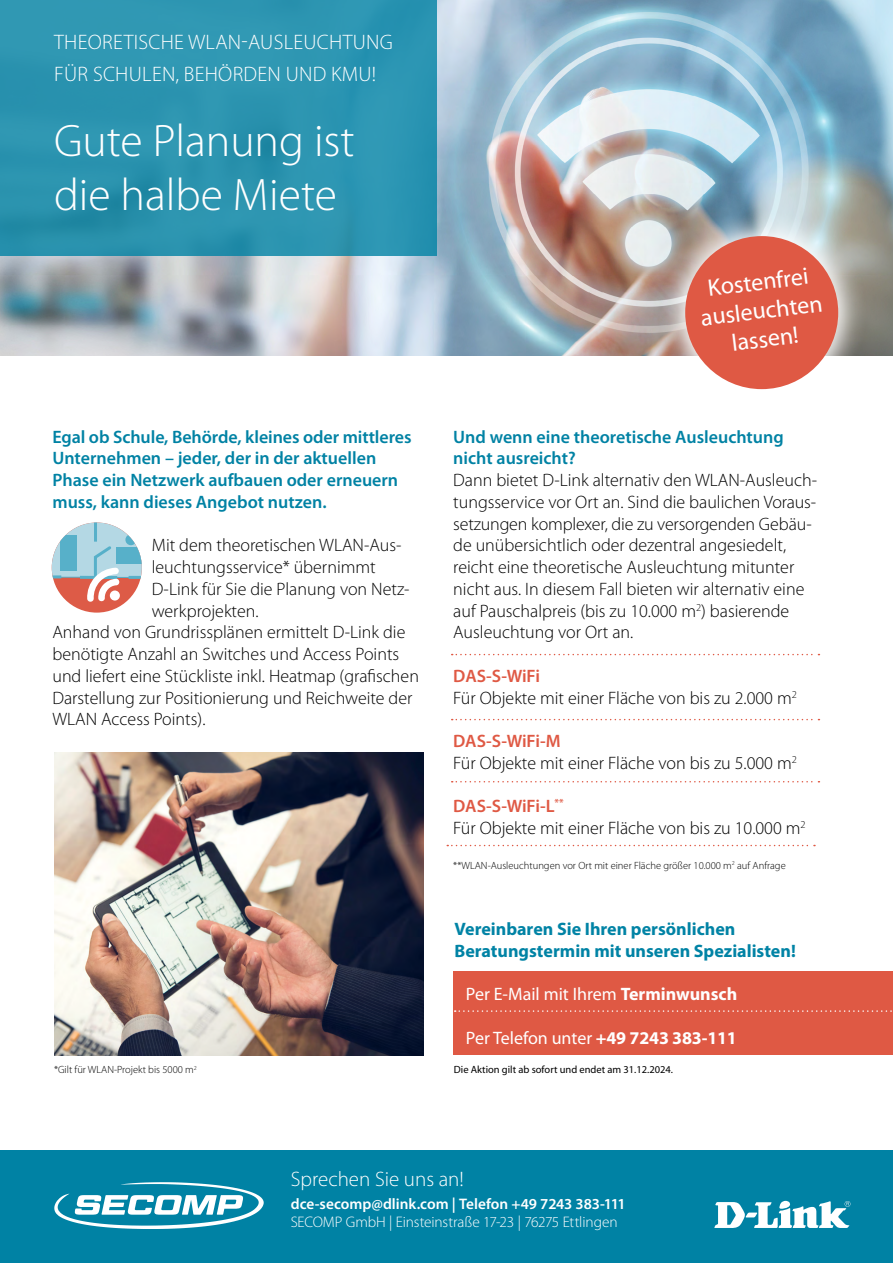
<style>
.page{position:relative;width:893px;height:1263px;background:#fff}
.page>*{position:absolute;margin:0;border:0;box-sizing:border-box;transform-origin:0 0}
.t1{font:300 45.75px/54.2px "Myriad Pro";color:#fff}
.t2{font:24px/28.7px "Myriad Pro";color:#fff;text-align:center}
.t3{font:300 21px/31.5px "Myriad Pro";letter-spacing:.015em;color:#fff}
.t4{font:300 18px/21.8px "Myriad Pro";color:#000}
.t5{font:600 18px/21.8px "Myriad Pro";color:#0082a4}
.t6{font:700 18px/21.8px "Myriad Pro";color:#0083a5}
.t7{font:18px "Myriad Pro";color:#fff}
.t8{font:300 15.3px "Myriad Pro";letter-spacing:-.005em;color:#fff}
.t9{font:600 15.3px "Myriad Pro";color:#fff}
.t10{font:300 10.5px "Myriad Pro";color:#000}
.t11{font:10.5px "Myriad";color:#000}
.s1{font-weight:600;color:#df5944}
.s2{font-weight:700}
</style>
<div class="page">
<img style="left:0;top:0;width:496px;height:356px">
<img style="left:496px;top:0;width:397px;height:356px">
<div style="left:0;top:1150px;width:893px;height:113px;background:#0082a4"></div>
<svg style="left:714px;top:1201px;width:136px;height:27px"></svg>
<div style="left:454px;top:971px;width:439px;height:84px;background:#df5944"></div>
<svg style="left:455px;top:1010px;width:437px;height:2px"></svg>
<div style="left:0;top:0;width:437px;height:255px;background:#2c95b1"></div>
<img style="left:125px;top:1182px;width:53px;height:2px">
<svg style="left:656px;top:207px;width:212px;height:183px"></svg>
<div style="left:685px;top:236px;width:153px;height:153px;background:#df5944;border-radius:50%"></div>
<svg style="left:452px;top:654px;width:367px;height:1px"></svg>
<svg style="left:452px;top:719px;width:367px;height:1px"></svg>
<svg style="left:447px;top:845px;width:368px;height:1px"></svg>
<svg style="left:452px;top:781px;width:367px;height:1px"></svg>
<img style="left:54px;top:753px;width:370px;height:302px">
<div style="left:52px;top:522px;width:90px;height:91px;background:#dd5b47;border-radius:50%"></div>
<svg style="left:58px;top:522px;width:77px;height:22px"></svg>
<hr style="left:94px;top:522px;width:3px;height:20px;background:#57b0c9">
<svg style="left:125px;top:534px;width:11px;height:11px"></svg>
<div style="left:60px;top:535px;width:17px;height:35px;background:#57b0c9"></div>
<svg style="left:52px;top:544px;width:90px;height:58px"></svg>
<p class="t3" style="left:54px;top:27px;width:340px">THEORETISCHE WLAN-AUSLEUCHTUNG<br>FÜR SCHULEN, BEHÖRDEN UND KMU!</p>
<h1 class="t1" style="left:54px;top:114px;width:302px">Gute Planung ist die halbe Miete</h1>
<p class="t5" style="left:52px;top:425px;width:361px">Egal ob Schule, Behörde, kleines oder mittleres Unternehmen – jeder, der in der aktuellen Phase ein Netzwerk aufbauen oder erneuern muss, kann dieses Angebot nutzen.</p>
<p class="t4" style="left:152px;top:535px;width:251px">Mit dem theoretischen WLAN-Aus-</p>
<p class="t4" style="left:152px;top:556px;width:226px">leuchtungsservice* übernimmt</p>
<p class="t4" style="left:152px;top:578px;width:259px">D-Link für Sie die Planung von Netz-</p>
<p class="t4" style="left:152px;top:600px;width:108px">werkprojekten.</p>
<p class="t4" style="left:52px;top:622px;width:354px">Anhand von Grundrissplänen ermittelt D-Link die</p>
<p class="t4" style="left:52px;top:643px;width:348px">benötigte Anzahl an Switches und Access Points</p>
<p class="t4" style="left:52px;top:665px;width:368px">und liefert eine Stückliste inkl. Heatmap (grafischen</p>
<p class="t4" style="left:52px;top:687px;width:361px">Darstellung zur Positionierung und Reichweite der</p>
<p class="t4" style="left:52px;top:709px;width:155px">WLAN Access Points).</p>
<h2 class="t2" style="left:696px;top:275px;width:124px;rotate:-7deg">Kostenfrei ausleuchten lassen!</h2>
<p class="t5" style="left:453px;top:425px;width:332px">Und wenn eine theoretische Ausleuchtung nicht ausreicht?</p>
<p class="t4" style="left:453px;top:469px;width:365px">Dann bietet D-Link alternativ den WLAN-Ausleuch&shy;tungsservice vor Ort an. Sind die baulichen Voraus&shy;setzungen komplexer, die zu versorgenden Gebäu&shy;de unübersichtlich oder dezentral angesiedelt, reicht eine theoretische Ausleuchtung mitunter nicht aus. In diesem Fall bieten wir alternativ eine auf Pauschalpreis (bis zu 10.000 m<sup>2</sup>) basierende Ausleuchtung vor Ort an.</p>
<p class="t4" style="left:453px;top:665px;width:345px"><span class="s1">DAS-S-WiFi<br></span>Für Objekte mit einer Fläche von bis zu 2.000 m<sup>2</sup></p>
<p class="t4" style="left:453px;top:730px;width:345px"><span class="s1">DAS-S-WiFi-M<br></span>Für Objekte mit einer Fläche von bis zu 5.000 m<sup>2</sup></p>
<p class="t4" style="left:453px;top:796px;width:354px"><span class="s1">DAS-S-WiFi-L</span><sup>**<br></sup>Für Objekte mit einer Fläche von bis zu 10.000 m<sup>2</sup></p>
<p class="t10" style="left:453px;top:859px;width:334px">**WLAN-Ausleuchtungen vor Ort mit einer Fläche größer 10.000 m<sup>2</sup> auf Anfrage</p>
<p class="t6" style="left:454px;top:917px;width:343px">Vereinbaren Sie Ihren persönlichen<br>Beratungstermin mit unseren Spezialisten!</p>
<p class="t7" style="left:466px;top:983px;width:273px">Per E-Mail mit Ihrem <span class="s2">Terminwunsch</span></p>
<p class="t7" style="left:466px;top:1027px;width:272px">Per Telefon unter <span class="s2">+49 7243 383-111</span></p>
<p class="t10" style="left:54px;top:1064px;width:144px">*Gilt für WLAN-Projekt bis 5000 m<sup>2</sup></p>
<p class="t11" style="left:454px;top:1064px;width:221px">Die Aktion gilt ab sofort und endet am 31.12.2024.</p>
<p class="t3" style="left:291px;top:1163px;width:175px">Sprechen Sie uns an!</p>
<p class="t9" style="left:291px;top:1194px;width:336px">dce-secomp@dlink.com | Telefon +49 7243 383-111</p>
<p class="t8" style="left:291px;top:1213px;width:328px">SECOMP GmbH | Einsteinstraße 17-23 | 76275 Ettlingen</p>
</div>
